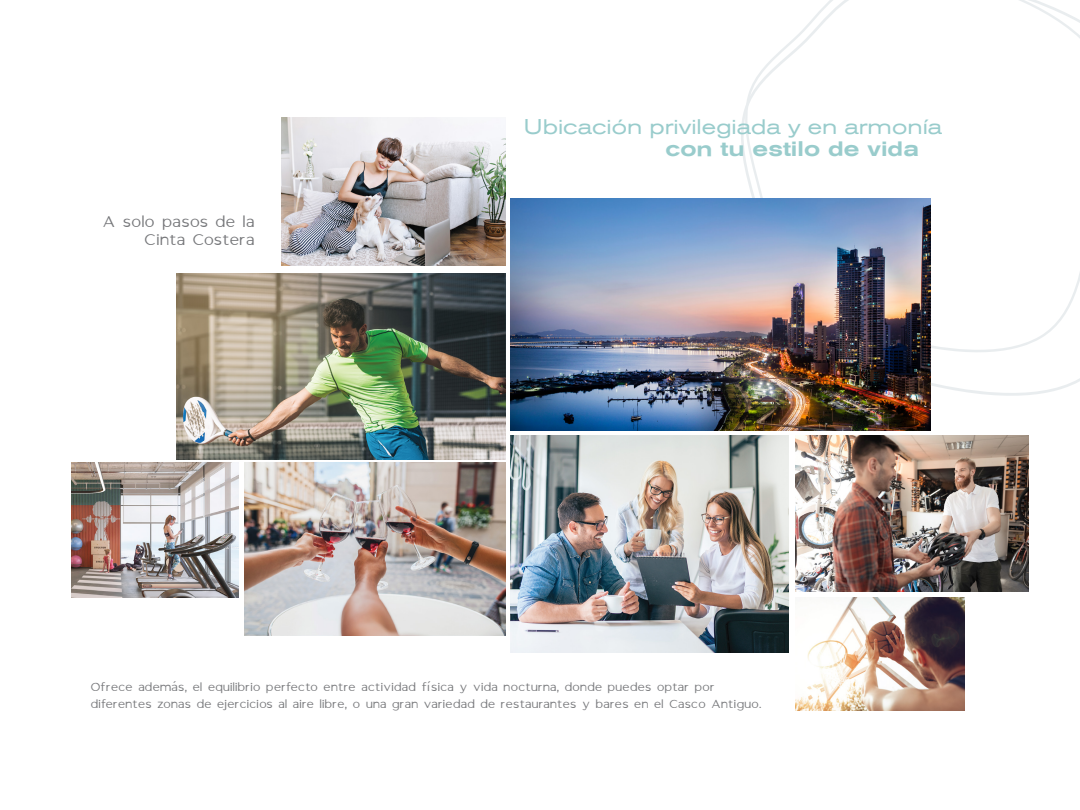
<style>
.page{position:relative;width:1080px;height:810px;background:#fff}
.page>*{position:absolute;margin:0;border:0;box-sizing:border-box;transform-origin:0 0}
.t1{font:26.75px "GANTIC";letter-spacing:.02em;color:#76777a}
.t2{font:expanded 21px "Akzidenz Grotesk BQ";color:#9cc}
.t3{font:500 expanded 21px "Akzidenz Grotesk BQ";color:#9cc}
.t4{font:20px/16.6px "GANTIC";letter-spacing:.02em;color:#76777a}
</style>
<div class="page">
<svg style="left:741px;top:0;width:339px;height:362px"></svg>
<img style="left:176px;top:274px;width:329px;height:185px">
<img style="left:510px;top:436px;width:279px;height:217px">
<img style="left:245px;top:462px;width:260px;height:174px">
<img style="left:795px;top:436px;width:233px;height:155px">
<img style="left:795px;top:598px;width:170px;height:112px">
<img style="left:71px;top:462px;width:167px;height:136px">
<img style="left:282px;top:117px;width:223px;height:149px">
<img style="left:510px;top:199px;width:420px;height:232px">
<p class="t2" style="left:524px;top:114px;width:420px">Ubicación privilegiada y en armonía</p>
<h1 class="t1" style="left:103px;top:202px;width:153px">A solo pasos de la</h1>
<h1 class="t1" style="left:145px;top:220px;width:111px">Cinta Costera</h1>
<p class="t3" style="left:666px;top:136px;width:255px">con tu estilo de vida</p>
<p class="t4" style="left:91px;top:676px;width:672px">Ofrece además, el equilibrio perfecto entre actividad física y vida nocturna, donde puedes optar por diferentes zonas de ejercicios al aire libre, o una gran variedad de restaurantes y bares en el Casco Antiguo.</p>
</div>
